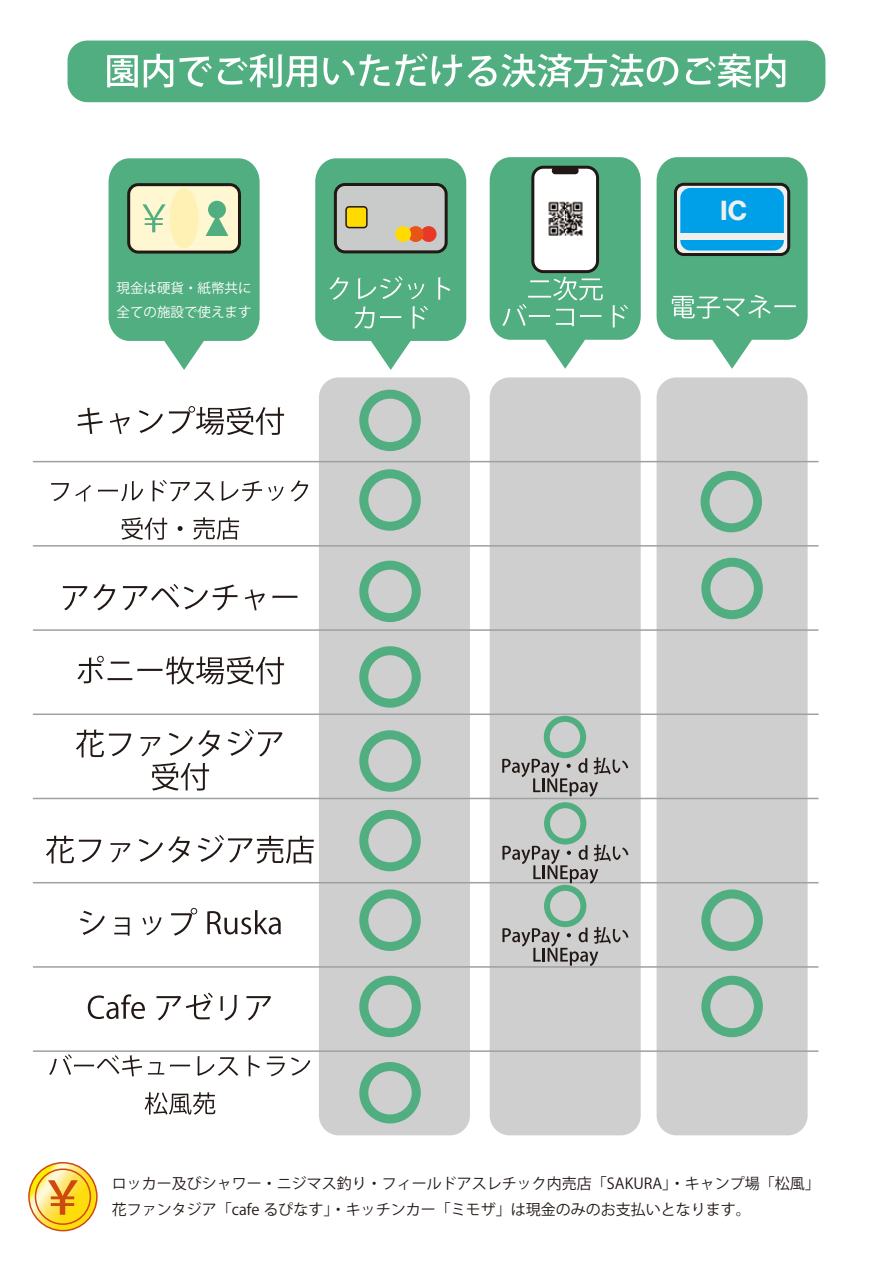
<style>
.page{position:relative;width:893px;height:1263px;background:#fff}
.page>*{position:absolute;margin:0;border:0;box-sizing:border-box;transform-origin:0 0}
.t1{font:25.65px "Neue Haas Grotesk Text Pro";color:#efefef}
.t2{font:15px/26.2px "Koz Go Pr 6 N";color:#221815}
.t3{font:13.5px/23.7px "Koz Go Pr 6 N";color:#fff}
</style>
<div class="page">
<div style="left:68px;top:41px;width:757px;height:61px;background:#51ae80;border-radius:20px"></div>
<svg style="left:315px;top:158px;width:151px;height:212px"></svg>
<svg style="left:490px;top:157px;width:151px;height:212px"></svg>
<svg style="left:657px;top:157px;width:151px;height:212px"></svg>
<div style="left:335px;top:184px;width:111px;height:68px;background:#c9caca;border-radius:10px"></div>
<div style="left:334px;top:183px;width:114px;height:70px;border:3px solid #221815;border-radius:10px"></div>
<div style="left:346px;top:207px;width:21px;height:21px;background:#ffdb00;border-radius:3px"></div>
<div style="left:345px;top:206px;width:23px;height:22px;border:2px solid #221815;border-radius:3px"></div>
<div style="left:421px;top:226px;width:16px;height:16px;background:#e83828;border-radius:50%"></div>
<div style="left:408px;top:226px;width:16px;height:16px;background:#ea5514;border-radius:50%"></div>
<div style="left:395px;top:226px;width:16px;height:16px;background:#ffdb00;border-radius:50%"></div>
<svg style="left:675px;top:184px;width:114px;height:70px"></svg>
<div style="left:674px;top:183px;width:116px;height:73px;border:3px solid #221815;border-radius:8px"></div>
<div style="left:680px;top:188px;width:104px;height:62px;background:#00a0e9;border-radius:10px"></div>
<div style="left:679px;top:233px;width:106px;height:7px;background:#efefef"></div>
<div style="left:533px;top:167px;width:65px;height:105px;background:#fff;border-radius:11px"></div>
<div style="left:531px;top:166px;width:68px;height:107px;border:3px solid #221815;border-radius:11px"></div>
<div style="left:552px;top:167px;width:27px;height:7px;background:#221815;border-radius:3px"></div>
<img style="left:548px;top:201px;width:35px;height:35px">
<hr style="left:33px;top:1050px;width:785px;height:2px;background:#9fa0a0">
<hr style="left:33px;top:966px;width:785px;height:2px;background:#9fa0a0">
<hr style="left:33px;top:882px;width:785px;height:1px;background:#9fa0a0">
<hr style="left:33px;top:798px;width:785px;height:1px;background:#9fa0a0">
<hr style="left:33px;top:713px;width:785px;height:2px;background:#9fa0a0">
<hr style="left:33px;top:629px;width:785px;height:2px;background:#9fa0a0">
<hr style="left:33px;top:545px;width:785px;height:2px;background:#9fa0a0">
<hr style="left:33px;top:461px;width:785px;height:1px;background:#9fa0a0">
<div style="left:319px;top:377px;width:151px;height:758px;background:#cfcfcf;border-radius:20px"></div>
<div style="left:490px;top:377px;width:151px;height:758px;background:#cfcfcf;border-radius:20px"></div>
<div style="left:657px;top:377px;width:151px;height:758px;background:#cfcfcf;border-radius:20px"></div>
<svg style="left:78px;top:408px;width:25px;height:26px"></svg>
<svg style="left:110px;top:413px;width:20px;height:21px"></svg>
<svg style="left:139px;top:410px;width:24px;height:23px"></svg>
<svg style="left:169px;top:406px;width:115px;height:29px"></svg>
<svg style="left:51px;top:483px;width:18px;height:18px"></svg>
<svg style="left:75px;top:485px;width:16px;height:17px"></svg>
<svg style="left:98px;top:481px;width:45px;height:20px"></svg>
<svg style="left:153px;top:480px;width:61px;height:21px"></svg>
<svg style="left:221px;top:481px;width:41px;height:20px"></svg>
<svg style="left:268px;top:486px;width:16px;height:15px"></svg>
<svg style="left:291px;top:480px;width:17px;height:21px"></svg>
<svg style="left:122px;top:517px;width:45px;height:23px"></svg>
<svg style="left:178px;top:526px;width:5px;height:5px"></svg>
<svg style="left:193px;top:517px;width:46px;height:23px"></svg>
<svg style="left:63px;top:584px;width:53px;height:26px"></svg>
<svg style="left:123px;top:584px;width:115px;height:26px"></svg>
<svg style="left:245px;top:589px;width:20px;height:21px"></svg>
<svg style="left:272px;top:596px;width:25px;height:2px"></svg>
<svg style="left:77px;top:656px;width:27px;height:27px"></svg>
<svg style="left:111px;top:662px;width:18px;height:2px"></svg>
<hr style="left:108px;top:678px;width:24px;height:2px;background:#221815">
<svg style="left:137px;top:656px;width:147px;height:28px"></svg>
<svg style="left:76px;top:729px;width:56px;height:28px"></svg>
<svg style="left:141px;top:737px;width:20px;height:19px"></svg>
<svg style="left:169px;top:730px;width:51px;height:27px"></svg>
<svg style="left:228px;top:729px;width:55px;height:27px"></svg>
<svg style="left:152px;top:763px;width:57px;height:27px"></svg>
<svg style="left:46px;top:836px;width:56px;height:27px"></svg>
<svg style="left:111px;top:843px;width:20px;height:19px"></svg>
<svg style="left:139px;top:836px;width:51px;height:27px"></svg>
<svg style="left:198px;top:835px;width:116px;height:29px"></svg>
<svg style="left:80px;top:911px;width:25px;height:24px"></svg>
<svg style="left:114px;top:917px;width:16px;height:19px"></svg>
<svg style="left:142px;top:916px;width:20px;height:19px"></svg>
<svg style="left:171px;top:908px;width:26px;height:28px"></svg>
<svg style="left:207px;top:910px;width:74px;height:24px"></svg>
<svg style="left:88px;top:994px;width:57px;height:25px"></svg>
<svg style="left:156px;top:992px;width:57px;height:28px"></svg>
<svg style="left:221px;top:995px;width:16px;height:25px"></svg>
<svg style="left:246px;top:996px;width:25px;height:24px"></svg>
<svg style="left:49px;top:1054px;width:93px;height:22px"></svg>
<svg style="left:148px;top:1062px;width:16px;height:12px"></svg>
<svg style="left:170px;top:1065px;width:20px;height:2px"></svg>
<svg style="left:197px;top:1056px;width:41px;height:20px"></svg>
<svg style="left:249px;top:1055px;width:11px;height:21px"></svg>
<svg style="left:267px;top:1056px;width:18px;height:20px"></svg>
<svg style="left:291px;top:1057px;width:19px;height:19px"></svg>
<svg style="left:145px;top:1092px;width:70px;height:23px"></svg>
<div style="left:359px;top:390px;width:62px;height:61px;border:9px solid #51ae80;border-radius:50%"></div>
<div style="left:359px;top:469px;width:62px;height:62px;border:9px solid #51ae80;border-radius:50%"></div>
<div style="left:701px;top:558px;width:62px;height:61px;border:9px solid #51ae80;border-radius:50%"></div>
<div style="left:359px;top:646px;width:62px;height:62px;border:9px solid #51ae80;border-radius:50%"></div>
<div style="left:359px;top:730px;width:62px;height:62px;border:9px solid #51ae80;border-radius:50%"></div>
<div style="left:359px;top:810px;width:62px;height:61px;border:9px solid #51ae80;border-radius:50%"></div>
<div style="left:359px;top:889px;width:62px;height:62px;border:9px solid #51ae80;border-radius:50%"></div>
<div style="left:544px;top:802px;width:42px;height:42px;border:6px solid #51ae80;border-radius:50%"></div>
<div style="left:359px;top:976px;width:62px;height:61px;border:9px solid #51ae80;border-radius:50%"></div>
<div style="left:701px;top:889px;width:62px;height:62px;border:9px solid #51ae80;border-radius:50%"></div>
<div style="left:701px;top:976px;width:62px;height:61px;border:9px solid #51ae80;border-radius:50%"></div>
<div style="left:359px;top:1062px;width:62px;height:61px;border:9px solid #51ae80;border-radius:50%"></div>
<svg style="left:107px;top:55px;width:31px;height:32px"></svg>
<svg style="left:144px;top:54px;width:29px;height:33px"></svg>
<svg style="left:179px;top:57px;width:33px;height:30px"></svg>
<svg style="left:218px;top:54px;width:99px;height:34px"></svg>
<svg style="left:323px;top:54px;width:67px;height:32px"></svg>
<svg style="left:396px;top:53px;width:66px;height:34px"></svg>
<svg style="left:468px;top:55px;width:28px;height:31px"></svg>
<svg style="left:502px;top:53px;width:176px;height:35px"></svg>
<svg style="left:686px;top:54px;width:99px;height:33px"></svg>
<svg style="left:29px;top:1163px;width:68px;height:68px;background:#f8d44a"></svg>
<div style="left:28px;top:1162px;width:70px;height:69px;border:2px solid #cd490e;border-radius:50%"></div>
<div style="left:35px;top:1168px;width:56px;height:57px;border:2px solid #cd490e;border-radius:50%"></div>
<svg style="left:48px;top:1180px;width:30px;height:35px"></svg>
<svg style="left:502px;top:844px;width:126px;height:40px"></svg>
<div style="left:544px;top:885px;width:42px;height:42px;border:6px solid #51ae80;border-radius:50%"></div>
<svg style="left:502px;top:927px;width:126px;height:39px"></svg>
<div style="left:359px;top:561px;width:62px;height:61px;border:9px solid #51ae80;border-radius:50%"></div>
<div style="left:544px;top:716px;width:42px;height:42px;border:6px solid #51ae80;border-radius:50%"></div>
<svg style="left:502px;top:757px;width:126px;height:40px"></svg>
<div style="left:700px;top:471px;width:62px;height:61px;border:9px solid #51ae80;border-radius:50%"></div>
<svg style="left:109px;top:158px;width:151px;height:212px;background:#83c09b"></svg>
<div style="left:170px;top:188px;width:28px;height:61px;background:#fff1b4;border-radius:50%"></div>
<p class="t3" style="left:117px;top:277px;width:136px">現金は硬貨・紙幣共に全ての施設で使えます</p>
<h1 class="t1" style="left:720px;top:195px;width:28px">IC</h1>
<p class="t2" style="left:112px;top:1170px;width:709px">ロッカー及びシャワー・ニジマス釣り・フィールドアスレチック内売店「SAKURA」・キャンプ場「松風」花ファンタジア「cafe るぴなす」・キッチンカー「ミモザ」は現金のみのお支払いとなります。</p>
</div>
